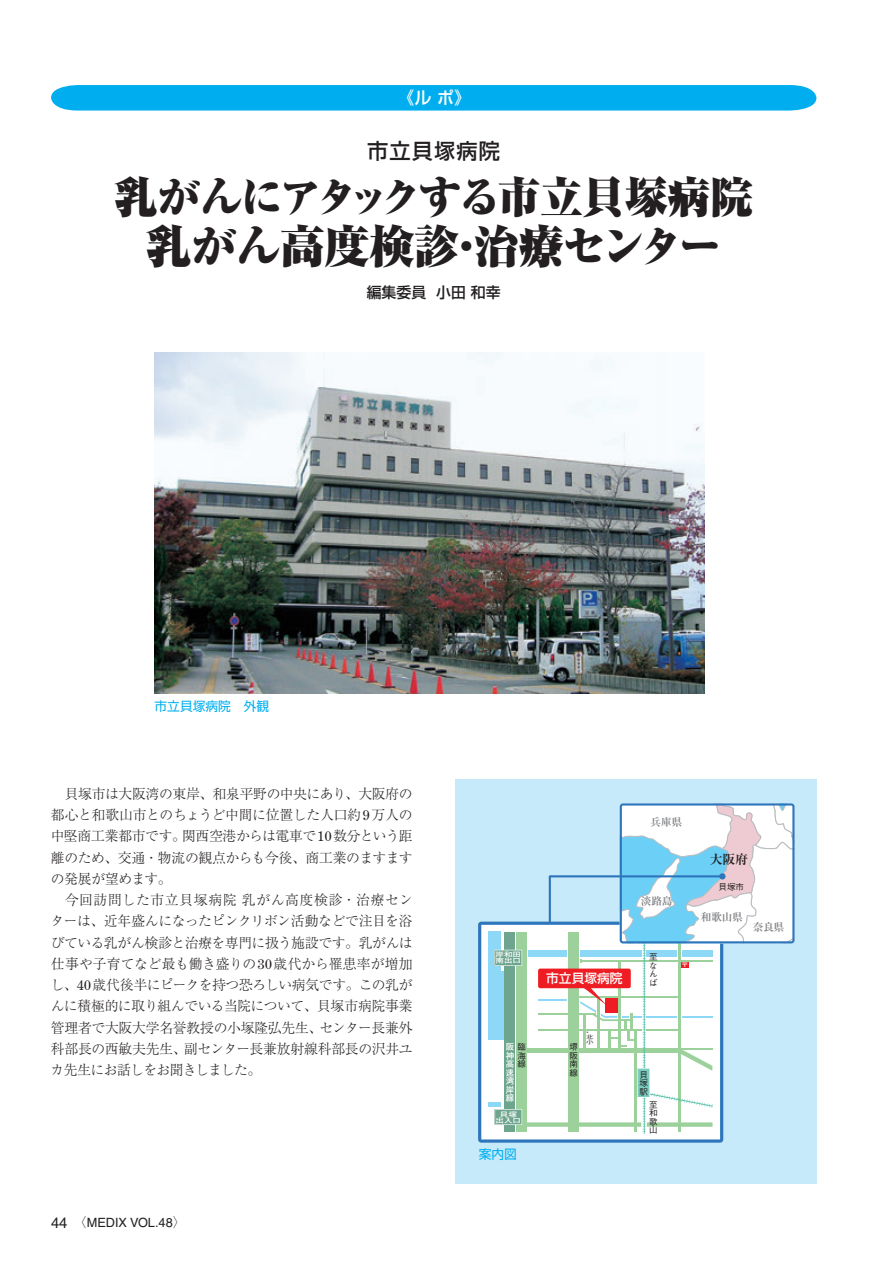
<style>
.page{position:relative;width:893px;height:1263px;background:#fff}
.page>*{position:absolute;margin:0;border:0;box-sizing:border-box;transform-origin:0 0}
.t1{font:900 44.7px "Ryumin Pro";color:#231f20}
.t2{font:900 42.45px "Ryumin Pro";letter-spacing:-.055em;color:#231f20}
.t3{font:500 21.3px "Shin Go Pro";letter-spacing:.05em;color:#231f20}
.t4{font:500 16.95px "Shin Go Pro";color:#fff}
.t5{font:500 14.85px "Shin Go Pro";color:#231f20}
.t6{font:300 13.8px/21.3px "Ryumin Pro";letter-spacing:-.03em;color:#231f20;text-align:justify}
.t7{font:12.75px "Helvetica";color:#231f20}
.t8{font:12.75px "Shin Go Pro";color:#00aeef}
.t9{font:500 12.75px "Shin Go Pro";color:#fff}
.t10{font:700 12.75px "Ryumin Pro";color:#231f20}
.t11{font:700 10.65px "Ryumin Pro";color:#808285}
.t12{font:500 9.6px "Gothic BBB Pro";color:#808285}
.t13{font:500 8.55px/8.6px "Gothic BBB Pro";color:#231f20;text-align:justify}
.t14{font:700 8.55px/8.6px "Futo Go B101 Pro";color:#fff}
.t15{font:700 6.75px/6.4px "Futo Go B101 Pro";color:#fff;scale:1.25 1}
.t16{font:700 6px "Futo Go B101 Pro";color:#fff;scale:1.25 1}
.t17{font:500 5.4px/5.2px "Gothic BBB Pro";color:#231f20;scale:1.37 1}
.s1{font-family:"Century Expanded";font-weight:400}
.s2{font-size:14.85px}
.s3{font-family:"Ryumin Pro";font-weight:300}
.s4{font-family:"Gothic BBB Pro";font-weight:500;color:#231f20}
</style>
<div class="page">
<svg style="left:51px;top:85px;width:765px;height:26px;background:#08b0ef"></svg>
<img style="left:154px;top:353px;width:550px;height:340px">
<div style="left:455px;top:779px;width:361px;height:404px;background:#c6eafa"></div>
<svg style="left:478px;top:922px;width:245px;height:221px;background:#d7e6f1"></svg>
<div style="left:489px;top:932px;width:12px;height:108px;background:#8dd7f7"></div>
<div style="left:489px;top:971px;width:20px;height:69px;background:#8dd7f7"></div>
<hr style="left:489px;top:1102px;width:12px;height:4px;background:#8dd7f7">
<div style="left:517px;top:932px;width:10px;height:200px;background:#9cd19c"></div>
<div style="left:505px;top:932px;width:10px;height:200px;background:#6ea58f"></div>
<div style="left:523px;top:1048px;width:157px;height:5px;background:#9cd19c"></div>
<div style="left:528px;top:950px;width:39px;height:6px;background:#8dd7f7"></div>
<hr style="left:538px;top:1029px;width:104px;height:2px;background:#9cd19c">
<hr style="left:538px;top:1013px;width:35px;height:2px;background:#9cd19c">
<hr style="left:538px;top:999px;width:29px;height:2px;background:#8dd7f7">
<svg style="left:494px;top:950px;width:28px;height:16px"></svg>
<svg style="left:494px;top:1109px;width:28px;height:16px"></svg>
<div style="left:523px;top:1122px;width:118px;height:5px;background:#9cd19c"></div>
<div style="left:538px;top:968px;width:93px;height:20px;background:#ee1d23;border-radius:2px"></div>
<svg style="left:548px;top:803px;width:246px;height:331px"></svg>
<div style="left:719px;top:873px;width:7px;height:6px;background:#2e76bc;border-radius:50%"></div>
<p class="t4" style="left:397px;top:84px;width:75px">《ル ポ》</p>
<h3 class="t3" style="left:367px;top:133px;width:134px">市立貝塚病院</h3>
<h2 class="t2" style="left:114px;top:163px;width:640px">乳がんにアタックする市立貝塚病院</h2>
<h1 class="t1" style="left:146px;top:210px;width:578px">乳がん高度検診・治療センター</h1>
<p class="t5" style="left:367px;top:280px;width:135px">編集委員 小田 和幸</p>
<p class="t8" style="left:154px;top:696px;width:116px">市立貝塚病院　外観</p>
<p class="t6" style="left:51px;top:782px;width:364px;text-indent:14px">貝塚市は大阪湾の東岸、和泉平野の中央にあり、大阪府の都心と和歌山市とのちょうど中間に位置した人口約<span class="s1">9</span>万人の中堅商工業都市です。関西空港からは電車で<span class="s1">10</span>数分という距離のため、交通・物流の観点からも今後、商工業のますますの発展が望めます。</p>
<p class="t6" style="left:50px;top:888px;width:364px;text-indent:14px">今回訪問した市立貝塚病院乳がん高度検診・治療センターは、近年盛んになったピンクリボン活動などで注目を浴びている乳がん検診と治療を専門に扱う施設です。乳がんは仕事や子育てなど最も働き盛りの<span class="s1">30</span>歳代から罹患率が増加し、<span class="s1">40</span>歳代後半にピークを持つ恐ろしい病気です。この乳がんに積極的に取り組んでいる当院について、貝塚市病院事業管理者で大阪大学名誉教授の小塚隆弘先生、センター長兼外科部長の西敏夫先生、副センター長兼放射線科部長の沢井ユカ先生にお話しをお聞きしました。</p>
<p class="t7" style="left:51px;top:1215px;width:136px"><span class="s2">44</span><span class="s3">　〈</span>MEDIX VOL.48<span class="s3">〉</span></p>
<p class="t15" style="left:496px;top:950px;width:22px">岸和田南出口</p>
<p class="t9" style="left:546px;top:968px;width:78px">市立貝塚病院</p>
<p class="t11" style="left:650px;top:814px;width:33px">兵庫県</p>
<p class="t11" style="left:641px;top:892px;width:33px">淡路島</p>
<p class="t13" style="left:649px;top:952px;width:10px">至なんば</p>
<p class="t16" style="left:681px;top:960px;width:7px">〒</p>
<p class="t10" style="left:710px;top:849px;width:40px">大阪府</p>
<p class="t13" style="left:719px;top:882px;width:27px">貝塚市</p>
<p class="t11" style="left:701px;top:908px;width:44px">和歌山県</p>
<p class="t11" style="left:753px;top:919px;width:33px">奈良県</p>
<p class="t14" style="left:506px;top:1041px;width:21px">阪<span class="s4">臨</span>神<br>高<br>速<br>湾<br>岸<br>線</p>
<p class="t13" style="left:518px;top:1050px;width:10px">海線</p>
<p class="t13" style="left:570px;top:1041px;width:10px">堺阪南線</p>
<p class="t15" style="left:496px;top:1110px;width:22px;text-align:center">貝塚出入口</p>
<p class="t12" style="left:583px;top:1025px;width:7px">・</p>
<p class="t17" style="left:586px;top:1034px;width:7px">北小</p>
<p class="t8" style="left:479px;top:1144px;width:40px">案内図</p>
<p class="t13" style="left:639px;top:1069px;width:10px">貝塚駅</p>
<p class="t13" style="left:649px;top:1099px;width:10px">至和歌山</p>
</div>
